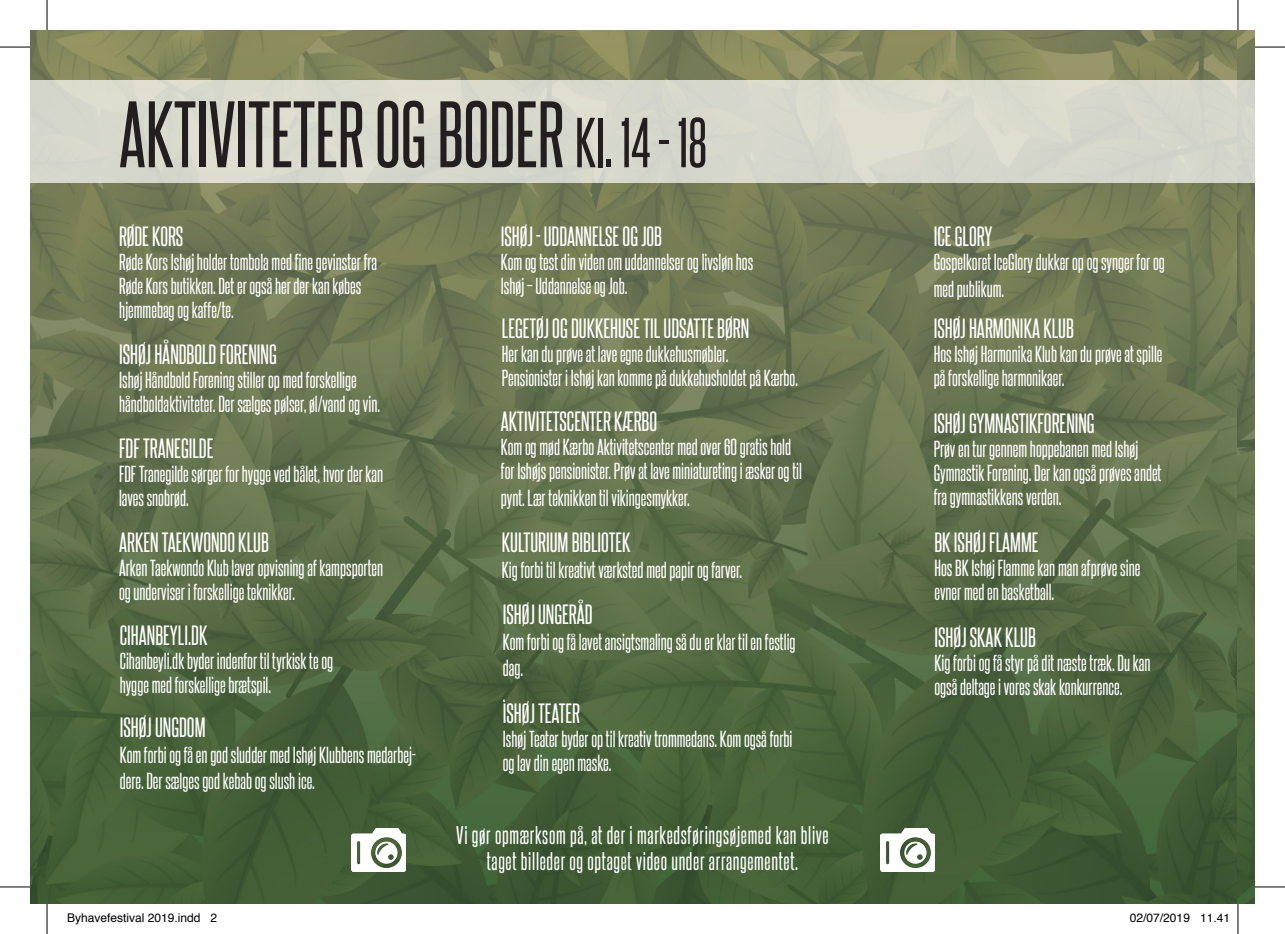
<style>
.page{position:relative;width:1285px;height:934px;background:#fff}
.page>*{position:absolute;margin:0;border:0;box-sizing:border-box;transform-origin:0 0}
.t1{font:80px "Steelfish Rg";color:#231f20}
.t2{font:24px "Steelfish Rg";color:#fff}
.t3{font:22px/26.4px "Steelfish Rg";letter-spacing:.03em;color:#fff;text-align:center}
.t4{font:20px/24px "Steelfish Rg";color:#fff}
.t5{font:12px "Helvetica";color:#000}
.s1{font-size:60px}
</style>
<div class="page">
<img style="left:30px;top:30px;width:1225px;height:873px">
<div style="left:30px;top:80px;width:1208px;height:103px;background:#d7d8cc"></div>
<div style="left:1238px;top:80px;width:17px;height:103px;background:#d3d5cb"></div>
<img style="left:880px;top:827px;width:54px;height:44px">
<img style="left:351px;top:827px;width:54px;height:44px">
<hr style="left:0;top:47px;width:30px;height:1px;background:#000">
<hr style="left:1255px;top:47px;width:30px;height:1px;background:#000">
<hr style="left:0;top:886px;width:30px;height:1px;background:#000">
<hr style="left:1255px;top:886px;width:30px;height:1px;background:#000">
<hr style="left:47px;top:0;width:1px;height:30px;background:#000">
<hr style="left:47px;top:903px;width:1px;height:30px;background:#000">
<hr style="left:1237px;top:0;width:1px;height:30px;background:#000">
<hr style="left:1237px;top:903px;width:1px;height:30px;background:#000">
<h1 class="t1" style="left:119px;top:85px;width:589px">AKTIVITETER OG BODER <span class="s1">Kl. 14 - 18</span></h1>
<p class="t2" style="left:119px;top:222px;width:66px">RØDE KORS</p>
<p class="t4" style="left:119px;top:249px;width:260px">Røde Kors Ishøj holder tombola med fine gevinster fra<br>Røde Kors butikken. Det er også her der kan købes hjemmebag og kaffe/te.</p>
<p class="t2" style="left:119px;top:340px;width:159px">ISHØJ HÅNDBOLD FORENING</p>
<p class="t4" style="left:119px;top:367px;width:262px">Ishøj Håndbold Forening stiller op med forskellige håndboldaktiviteter. Der sælges pølser, øl/vand og vin.</p>
<p class="t2" style="left:119px;top:433px;width:96px">FDF TRANEGILDE</p>
<p class="t4" style="left:119px;top:461px;width:266px">FDF Tranegilde sørger for hygge ved bålet, hvor der kan laves snobrød.</p>
<p class="t2" style="left:119px;top:527px;width:151px">ARKEN TAEKWONDO KLUB</p>
<p class="t4" style="left:119px;top:555px;width:266px">Arken Taekwondo Klub laver opvisning af kampsporten og underviser i forskellige teknikker.</p>
<p class="t2" style="left:120px;top:620px;width:89px">CIHANBEYLI.DK</p>
<p class="t4" style="left:120px;top:648px;width:215px">Cihanbeyli.dk byder indenfor til tyrkisk te og hygge med forskellige brætspil.</p>
<p class="t2" style="left:120px;top:711px;width:87px">ISHØJ UNGDOM</p>
<p class="t4" style="left:120px;top:740px;width:297px;line-height:26px">Kom forbi og få en god sludder med Ishøj Klubbens medarbej&shy;dere. Der sælges god kebab og slush ice.</p>
<p class="t2" style="left:501px;top:222px;width:163px">ISHØJ - UDDANNELSE OG JOB</p>
<p class="t4" style="left:501px;top:249px;width:254px">Kom og test din viden om uddannelser og livsløn hos<br>Ishøj – Uddannelse og Job.</p>
<p class="t2" style="left:502px;top:313px;width:249px">LEGETØJ OG DUKKEHUSE TIL UDSATTE BØRN</p>
<p class="t4" style="left:502px;top:341px;width:297px">Her kan du prøve at lave egne dukkehusmøbler.<br>Pensionister i Ishøj kan komme på dukkehusholdet på Kærbo.</p>
<p class="t2" style="left:501px;top:406px;width:158px">AKTIVITETSCENTER KÆRBO</p>
<p class="t4" style="left:501px;top:434px;width:303px">Kom og mød Kærbo Aktivitetscenter med over 60 gratis hold for Ishøjs pensionister. Prøv at lave miniatureting i æsker og til</p>
<p class="t4" style="left:501px;top:484px;width:190px">pynt. Lær teknikken til vikingesmykker.</p>
<p class="t2" style="left:502px;top:527px;width:130px">KULTURIUM BIBLIOTEK</p>
<p class="t4" style="left:502px;top:557px;width:242px">Kig forbi til kreativt værksted med papir og farver.</p>
<p class="t2" style="left:503px;top:599px;width:91px">ISHØJ UNGERÅD</p>
<p class="t4" style="left:503px;top:628px;width:294px;line-height:26px">Kom forbi og få lavet ansigtsmaling så du er klar til en festlig dag.<br>.</p>
<p class="t2" style="left:503px;top:697px;width:79px">ISHØJ TEATER</p>
<p class="t4" style="left:503px;top:725px;width:291px">Ishøj Teater byder op til kreativ trommedans. Kom også forbi og lav din egen maske.</p>
<p class="t3" style="left:456px;top:820px;width:374px">Vi gør opmærksom på, at der i markedsføringsøjemed kan blive taget billeder og optaget video under arrangementet.</p>
<p class="t2" style="left:933px;top:222px;width:60px">ICE GLORY</p>
<p class="t4" style="left:933px;top:248px;width:233px;line-height:26.4px">Gospelkoret IceGlory dukker op og synger for og med publikum.</p>
<p class="t2" style="left:933px;top:314px;width:142px">ISHØJ HARMONIKA KLUB</p>
<p class="t4" style="left:933px;top:341px;width:230px">Hos Ishøj Harmonika Klub kan du prøve at spille på forskellige harmonikaer.</p>
<p class="t2" style="left:933px;top:408px;width:162px">ISHØJ GYMNASTIKFORENING</p>
<p class="t4" style="left:933px;top:436px;width:229px">Prøv en tur gennem hoppebanen med Ishøj<br>Gymnastik Forening. Der kan også prøves andet fra gymnastikkens verden.</p>
<p class="t2" style="left:934px;top:527px;width:106px">BK ISHØJ FLAMME</p>
<p class="t4" style="left:934px;top:555px;width:207px">Hos BK Ishøj Flamme kan man afprøve sine evner med en basketball.</p>
<p class="t2" style="left:934px;top:622px;width:103px">ISHØJ SKAK KLUB</p>
<p class="t4" style="left:934px;top:650px;width:217px">Kig forbi og få styr på dit næste træk. Du kan også deltage i vores skak konkurrence.</p>
<p class="t5" style="left:67px;top:908px;width:152px">Byhavefestival 2019.indd 2</p>
<p class="t5" style="left:1130px;top:908px;width:102px">02/07/2019 11.41</p>
</div>
